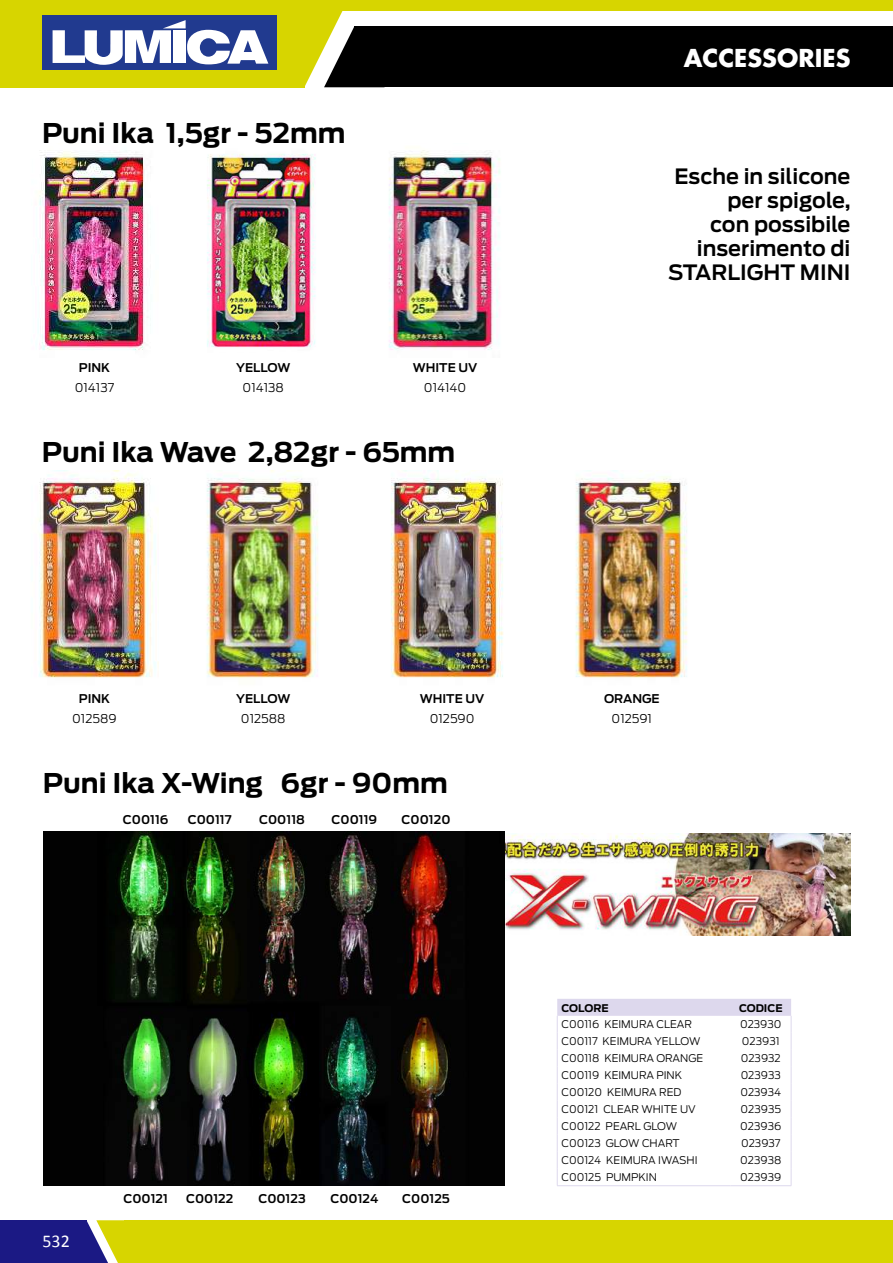
<style>
.page{position:relative;width:893px;height:1263px;background:#fff}
.page>*{position:absolute;margin:0;border:0;box-sizing:border-box;transform-origin:0 0}
.t1{font:700 27px "Ford Antenna";color:#000}
.t2{font:700 24px "Futura";color:#fff}
.t3{font:600 21px/24px "Ford Antenna";color:#000;text-align:right}
.t4{font:18px "Calibri";color:#fff}
.t5{font:600 12px "Ford Antenna";color:#000}
.t6{font:300 12px "Ford Antenna";color:#000}
.t7{font:300 10.5px "Ford Antenna";color:#000}
.t8{font:700 10.5px "Ford Antenna";color:#000}
</style>
<div class="page">
<div style="left:0;top:0;width:304px;height:87px;background:#d7d500"></div>
<div style="left:336px;top:0;width:557px;height:10px;background:#d7d500"></div>
<div style="left:0;top:1220px;width:86px;height:43px;background:#1b1984"></div>
<div style="left:354px;top:26px;width:539px;height:61px;background:#000"></div>
<svg style="left:86px;top:1220px;width:38px;height:43px"></svg>
<div style="left:124px;top:1220px;width:769px;height:43px;background:#d7d500"></div>
<div style="left:43px;top:15px;width:234px;height:55px;background:#213a8f"></div>
<svg style="left:53px;top:0;width:332px;height:87px"></svg>
<img style="left:505px;top:833px;width:345px;height:102px">
<img style="left:38px;top:150px;width:107px;height:201px">
<img style="left:207px;top:154px;width:109px;height:194px">
<img style="left:389px;top:150px;width:111px;height:200px">
<img style="left:38px;top:471px;width:121px;height:207px">
<img style="left:207px;top:471px;width:111px;height:208px">
<img style="left:575px;top:471px;width:113px;height:207px">
<img style="left:391px;top:471px;width:112px;height:207px">
<img style="left:43px;top:832px;width:462px;height:354px">
<svg style="left:557px;top:999px;width:235px;height:186px"></svg>
<hr style="left:557px;top:1185px;width:173px;height:1px;background:#ddd8ed">
<hr style="left:730px;top:1185px;width:61px;height:1px;background:#ddd8ed">
<h1 class="t1" style="left:42px;top:109px;width:305px">Puni Ika 1,5gr - 52mm</h1>
<p class="t5" style="left:79px;top:357px;width:33px">PINK</p>
<p class="t6" style="left:75px;top:377px;width:41px">014137</p>
<p class="t5" style="left:236px;top:357px;width:56px">YELLOW</p>
<p class="t6" style="left:243px;top:377px;width:43px">014138</p>
<p class="t5" style="left:413px;top:357px;width:66px">WHITE UV</p>
<p class="t6" style="left:424px;top:377px;width:44px">014140</p>
<h1 class="t1" style="left:42px;top:428px;width:415px">Puni Ika Wave 2,82gr - 65mm</h1>
<h2 class="t2" style="left:684px;top:42px;width:168px">ACCESSORIES</h2>
<h3 class="t3" style="left:668px;top:163px;width:184px">Esche in silicone per spigole,<br>con possibile inserimento di<br>STARLIGHT MINI</h3>
<p class="t5" style="left:79px;top:688px;width:33px">PINK</p>
<p class="t6" style="left:72px;top:708px;width:46px">012589</p>
<p class="t5" style="left:236px;top:688px;width:56px">YELLOW</p>
<p class="t6" style="left:241px;top:708px;width:46px">012588</p>
<p class="t5" style="left:420px;top:688px;width:66px">WHITE UV</p>
<p class="t6" style="left:430px;top:708px;width:46px">012590</p>
<h1 class="t1" style="left:43px;top:759px;width:406px">Puni Ika X-Wing 6gr - 90mm</h1>
<p class="t5" style="left:123px;top:809px;width:47px">C00116</p>
<p class="t5" style="left:188px;top:809px;width:45px">C00117</p>
<p class="t5" style="left:259px;top:809px;width:47px">C00118</p>
<p class="t5" style="left:332px;top:809px;width:47px">C00119</p>
<p class="t5" style="left:402px;top:809px;width:50px">C00120</p>
<h3 class="t4" style="left:43px;top:1229px;width:29px">532</h3>
<p class="t5" style="left:123px;top:1188px;width:46px">C00121</p>
<p class="t5" style="left:186px;top:1188px;width:49px">C00122</p>
<p class="t5" style="left:258px;top:1188px;width:49px">C00123</p>
<p class="t5" style="left:330px;top:1188px;width:49px">C00124</p>
<p class="t5" style="left:402px;top:1188px;width:49px">C00125</p>
<p class="t5" style="left:604px;top:688px;width:57px">ORANGE</p>
<p class="t6" style="left:612px;top:708px;width:42px">012591</p>
<p class="t8" style="left:561px;top:998px;width:49px">COLORE</p>
<p class="t8" style="left:739px;top:998px;width:45px">CODICE</p>
<p class="t7" style="left:561px;top:1016px;width:132px">C00116 KEIMURA CLEAR</p>
<p class="t7" style="left:740px;top:1016px;width:43px">023930</p>
<p class="t7" style="left:561px;top:1033px;width:140px">C00117 KEIMURA YELLOW</p>
<p class="t7" style="left:742px;top:1033px;width:39px">023931</p>
<p class="t7" style="left:561px;top:1050px;width:143px">C00118 KEIMURA ORANGE</p>
<p class="t7" style="left:741px;top:1050px;width:42px">023932</p>
<p class="t7" style="left:561px;top:1067px;width:122px">C00119 KEIMURA PINK</p>
<p class="t7" style="left:741px;top:1067px;width:42px">023933</p>
<p class="t7" style="left:561px;top:1084px;width:121px">C00120 KEIMURA RED</p>
<p class="t7" style="left:740px;top:1084px;width:42px">023934</p>
<p class="t7" style="left:561px;top:1101px;width:136px">C00121 CLEAR WHITE UV</p>
<p class="t7" style="left:740px;top:1101px;width:42px">023935</p>
<p class="t7" style="left:561px;top:1118px;width:117px">C00122 PEARL GLOW</p>
<p class="t7" style="left:740px;top:1118px;width:43px">023936</p>
<p class="t7" style="left:561px;top:1135px;width:120px">C00123 GLOW CHART</p>
<p class="t7" style="left:741px;top:1135px;width:41px">023937</p>
<p class="t7" style="left:561px;top:1152px;width:138px">C00124 KEIMURA IWASHI</p>
<p class="t7" style="left:740px;top:1152px;width:43px">023938</p>
<p class="t7" style="left:561px;top:1169px;width:97px">C00125 PUMPKIN</p>
<p class="t7" style="left:740px;top:1169px;width:43px">023939</p>
</div>
